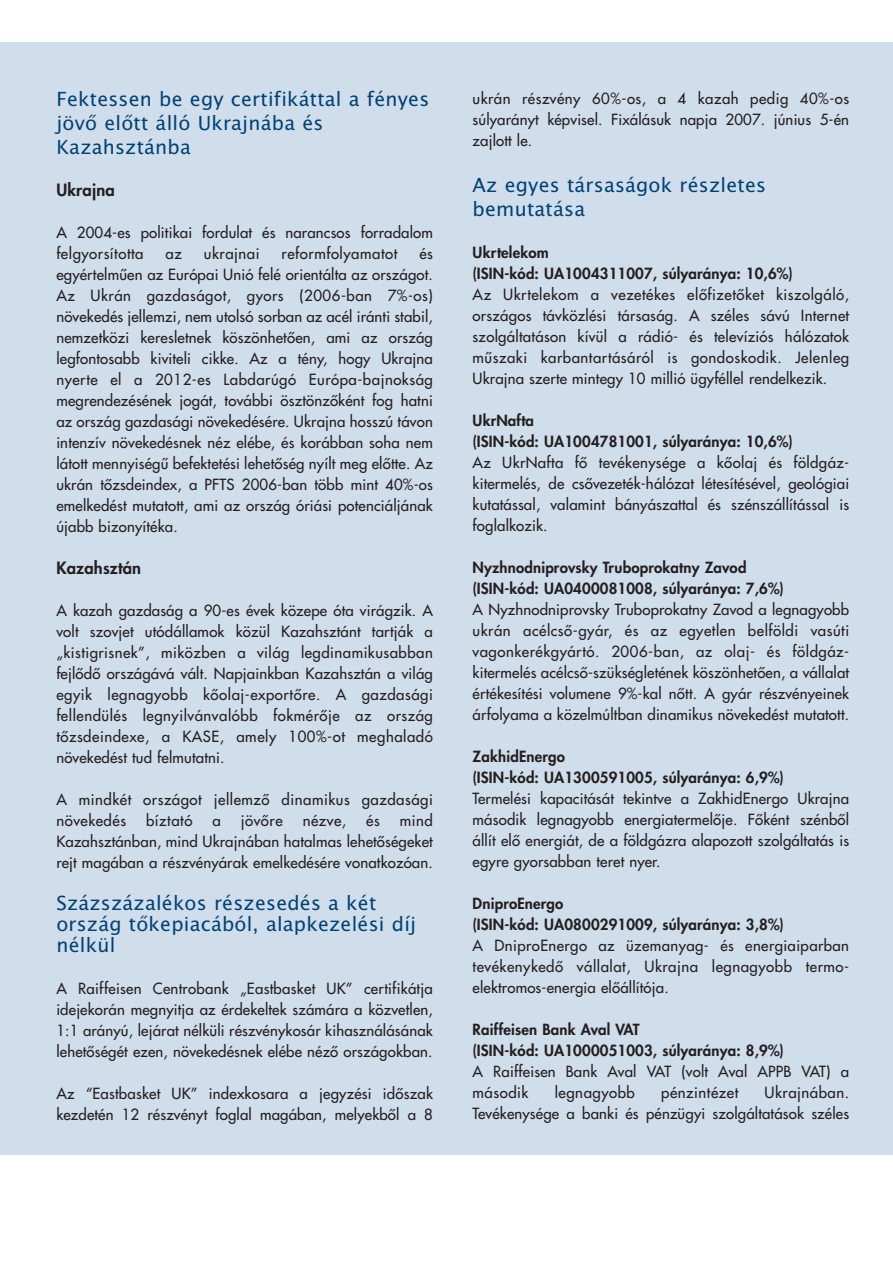
<style>
.page{position:relative;width:893px;height:1263px;background:#fff}
.page>*{position:absolute;margin:0;border:0;box-sizing:border-box;transform-origin:0 0}
.t1{font:19.5px/24px "Lucida Grande";letter-spacing:.015em;color:#004274}
.t2{font:800 16.5px "Futura CE";letter-spacing:.01em;color:#231f20}
.t3{font:500 15px/21px "Futura CE";letter-spacing:.01em;color:#231f20;text-align:justify}
.t4{font:800 15px/21px "Futura CE";letter-spacing:.01em;color:#231f20}
.t5{font:500 15px/21px "Futura CE";letter-spacing:.035em;color:#231f20}
</style>
<div class="page">
<div style="left:0;top:43px;width:892px;height:1112px;background:#d0ddeb"></div>
<h1 class="t1" style="left:56px;top:88px;width:374px">Fektessen be egy certifikáttal a fényes jövő előtt álló Ukrajnába és<br>Kazahsztánba</h1>
<p class="t2" style="left:56px;top:182px;width:60px">Ukrajna</p>
<p class="t3" style="left:56px;top:223px;width:378px">A 2004-es politikai fordulat és narancsos forradalom felgyorsította</p>
<p class="t3" style="left:166px;top:244px;width:18px">az</p>
<p class="t5" style="left:204px;top:244px;width:57px">ukrajnai</p>
<p class="t5" style="left:282px;top:244px;width:117px">reformfolyamatot</p>
<p class="t3" style="left:56px;top:244px;width:378px;text-indent:363px">és egyértelműen az Európai Unió felé orientálta az országot.<br>Az Ukrán gazdaságot, gyors (2006-ban 7%-os) növekedés jellemzi, nem utolsó sorban az acél iránti stabil, nemzetközi keresletnek köszönhetően, ami az ország legfontosabb kiviteli cikke. Az a tény, hogy Ukrajna nyerte el a 2012-es Labdarúgó Európa-bajnokság megrendezésének jogát, további ösztönzőként fog hatni az ország gazdasági növekedésére. Ukrajna hosszú távon intenzív növekedésnek néz elébe, és korábban soha nem látott mennyiségű befektetési lehetőség nyílt meg előtte. Az ukrán tőzsdeindex, a PFTS 2006-ban több mint 40%-os emelkedést mutatott, ami az ország óriási potenciáljának újabb bizonyítéka.</p>
<p class="t2" style="left:56px;top:560px;width:86px">Kazahsztán</p>
<p class="t3" style="left:56px;top:601px;width:378px">A kazah gazdaság a 90-es évek közepe óta virágzik. A volt szovjet utódállamok közül Kazahsztánt tartják a „kistigrisnek”, miközben a világ legdinamikusabban fejlődő országává vált. Napjainkban Kazahsztán a világ egyik legnagyobb kőolaj-exportőre. A gazdasági fellendülés legnyilvánvalóbb fokmérője az ország tőzsdeindexe, a KASE, amely 100%-ot meghaladó növekedést tud felmutatni.</p>
<p class="t5" style="left:56px;top:790px;width:378px">A mindkét országot jellemző dinamikus gazdasági növekedés</p>
<p class="t3" style="left:56px;top:811px;width:378px;text-indent:343px">mind Kazahsztánban, mind Ukrajnában hatalmas lehetőségeket rejt magában a részvényárak emelkedésére vonatkozóan.</p>
<h1 class="t1" style="left:56px;top:894px;width:361px;line-height:21px">Százszázalékos részesedés a két ország tőkepiacából, alapkezelési díj nélkül</h1>
<p class="t3" style="left:56px;top:979px;width:378px">A Raiffeisen Centrobank „Eastbasket UK” certifikátja idejekorán megnyitja az érdekeltek számára a közvetlen, 1:1 arányú, lejárat nélküli részvénykosár kihasználásának lehetőségét ezen, növekedésnek elébe néző országokban.</p>
<p class="t3" style="left:56px;top:1084px;width:378px">Az “Eastbasket UK” indexkosara a jegyzési időszak kezdetén 12 részvényt foglal magában, melyekből a 8</p>
<p class="t5" style="left:146px;top:811px;width:48px">bíztató</p>
<p class="t3" style="left:212px;top:811px;width:10px">a</p>
<p class="t3" style="left:241px;top:811px;width:43px">jövőre</p>
<p class="t3" style="left:303px;top:811px;width:45px">nézve,</p>
<p class="t3" style="left:366px;top:811px;width:15px">és</p>
<p class="t3" style="left:473px;top:89px;width:378px">ukrán részvény 60%-os, a 4 kazah pedig 40%-os súlyarányt képvisel. Fixálásuk napja 2007. június 5-én zajlott le.</p>
<h1 class="t1" style="left:473px;top:175px;width:295px">Az egyes társaságok részletes bemutatása</h1>
<p class="t4" style="left:473px;top:243px;width:322px">Ukrtelekom<br>(ISIN-kód: UA1004311007, súlyaránya: 10,6%)</p>
<p class="t3" style="left:473px;top:285px;width:378px">Az Ukrtelekom a vezetékes előfizetőket kiszolgáló, országos távközlési társaság. A széles sávú Internet szolgáltatáson kívül a rádió- és televíziós hálózatok műszaki karbantartásáról is gondoskodik. Jelenleg Ukrajna szerte mintegy 10 millió ügyféllel rendelkezik.</p>
<p class="t4" style="left:473px;top:411px;width:322px">UkrNafta<br>(ISIN-kód: UA1004781001, súlyaránya: 10,6%)</p>
<p class="t3" style="left:473px;top:453px;width:378px">Az UkrNafta fő tevékenysége a kőolaj és földgáz&shy;kitermelés, de csővezeték-hálózat létesítésével, geológiai kutatással, valamint bányászattal és szénszállítással is foglalkozik.</p>
<p class="t4" style="left:473px;top:558px;width:313px">Nyzhnodniprovsky Truboprokatny Zavod (ISIN-kód: UA0400081008, súlyaránya: 7,6%)</p>
<p class="t3" style="left:473px;top:600px;width:378px">A Nyzhnodniprovsky Truboprokatny Zavod a legnagyobb ukrán acélcső-gyár, és az egyetlen belföldi vasúti vagonkerékgyártó. 2006-ban, az olaj- és földgáz&shy;kitermelés acélcső-szükségletének köszönhetően, a vállalat értékesítési volumene 9%-kal nőtt. A gyár részvényeinek árfolyama a közelmúltban dinamikus növekedést mutatott.</p>
<p class="t4" style="left:473px;top:747px;width:313px">ZakhidEnergo<br>(ISIN-kód: UA1300591005, súlyaránya: 6,9%)</p>
<p class="t3" style="left:473px;top:789px;width:378px">Termelési kapacitását tekintve a ZakhidEnergo Ukrajna második legnagyobb energiatermelője. Főként szénből állít elő energiát, de a földgázra alapozott szolgáltatás is egyre gyorsabban teret nyer.</p>
<p class="t4" style="left:473px;top:894px;width:313px">DniproEnergo<br>(ISIN-kód: UA0800291009, súlyaránya: 3,8%)</p>
<p class="t3" style="left:473px;top:936px;width:378px">A DniproEnergo az üzemanyag- és energiaiparban tevékenykedő vállalat, Ukrajna legnagyobb termo&shy;elektromos-energia előállítója.</p>
<p class="t4" style="left:473px;top:1020px;width:313px">Raiffeisen Bank Aval VAT<br>(ISIN-kód: UA1000051003, súlyaránya: 8,9%)</p>
<p class="t3" style="left:473px;top:1062px;width:378px">A Raiffeisen Bank Aval VAT (volt Aval APPB VAT) a második</p>
<p class="t3" style="left:473px;top:1083px;width:378px;text-align:right">Ukrajnában.<br>Tevékenysége a banki és pénzügyi szolgáltatások széles</p>
<p class="t5" style="left:555px;top:1083px;width:82px">legnagyobb</p>
<p class="t5" style="left:661px;top:1083px;width:79px">pénzintézet</p>
</div>
